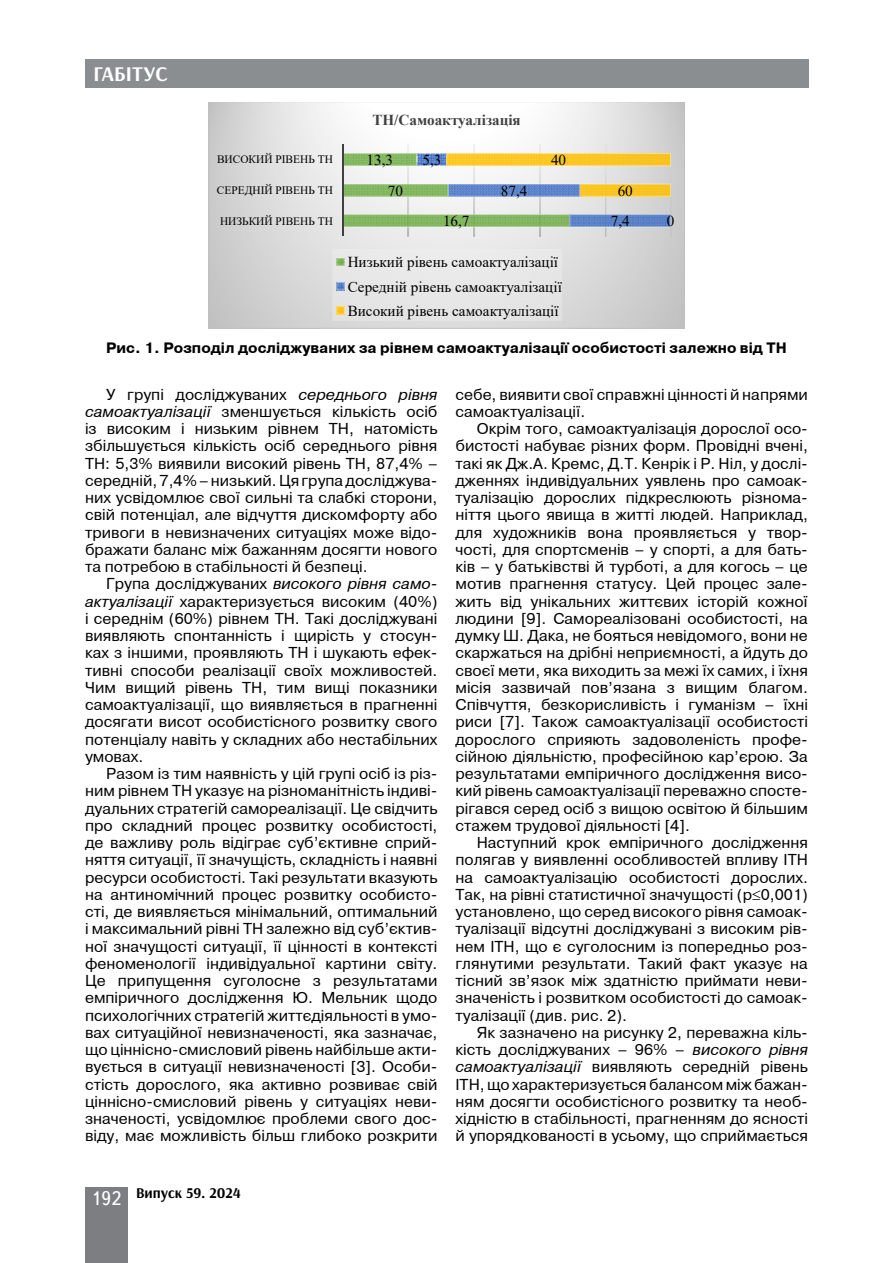
<style>
.page{position:relative;width:893px;height:1263px;background:#fff}
.page>*{position:absolute;margin:0;border:0;box-sizing:border-box;transform-origin:0 0}
.t1{font:700 21px "Arsenal";color:#fff}
.t2{font:17.7px/30.5px "Times New Roman";color:#000;text-align:justify}
.t3{font:700 17.7px "Times New Roman";color:#000}
.t4{font:15.75px/17.2px "Pragmatica C";color:#000;text-align:justify}
.t5{font:15.15px/24.2px "Times New Roman";color:#000}
.t6{font:700 15.15px "Times New Roman";color:#404040}
.t7{font:700 15px "Pragmatica C";color:#000}
.t8{font:700 15px "Arsenal";color:#000}
.t9{font:11.4px "Times New Roman";color:#000}
.s1{font-style:italic}
.s2{font-family:"Ukrainian Text";font-weight:400;font-size:19.5px;color:#fff}
</style>
<div class="page">
<div style="left:85px;top:59px;width:723px;height:29px;background:#8b8e90"></div>
<div style="left:85px;top:1186px;width:43px;height:76px;background:#7d7e81"></div>
<svg style="left:208px;top:102px;width:477px;height:227px"></svg>
<h1 class="t1" style="left:94px;top:61px;width:76px">ГАБІТУС</h1>
<p class="t6" style="left:372px;top:109px;width:150px">ТН/Самоактуалізація</p>
<p class="t9" style="left:217px;top:152px;width:117px">ВИСОКИЙ РІВЕНЬ ТН</p>
<p class="t5" style="left:367px;top:147px;width:28px">13,3</p>
<p class="t5" style="left:422px;top:147px;width:20px">5,3</p>
<p class="t5" style="left:551px;top:147px;width:17px">40</p>
<p class="t9" style="left:217px;top:182px;width:118px">СЕРЕДНІЙ РІВЕНЬ ТН</p>
<p class="t5" style="left:388px;top:178px;width:17px">70</p>
<p class="t5" style="left:501px;top:178px;width:28px">87,4</p>
<p class="t5" style="left:618px;top:178px;width:17px">60</p>
<p class="t9" style="left:220px;top:213px;width:114px">НИЗЬКИЙ РІВЕНЬ ТН</p>
<p class="t5" style="left:443px;top:209px;width:28px">16,7</p>
<p class="t5" style="left:611px;top:209px;width:20px">7,4</p>
<p class="t5" style="left:667px;top:209px;width:9px">0</p>
<p class="t5" style="left:348px;top:250px;width:216px">Низький рівень самоактуалізації<br>Середній рівень самоактуалізації<br>Високий рівень самоактуалізації</p>
<p class="t7" style="left:106px;top:340px;width:682px">Рис. 1. Розподіл досліджуваних за рівнем самоактуалізації особистості залежно від ТН</p>
<p class="t4" style="left:85px;top:386px;width:354px;text-indent:21px">У групі досліджуваних <span class="s1">середнього рівня самоактуалізації</span> зменшується кількість осіб із високим і низьким рівнем ТН, натомість збільшується кількість осіб середнього рівня ТН: 5,3% виявили високий рівень ТН, 87,4% – середній, 7,4% – низький. Ця група досліджува&shy;них усвідомлює свої сильні та слабкі сторони, свій потенціал, але відчуття дискомфорту або тривоги в невизначених ситуаціях може відо&shy;бражати баланс між бажанням досягти нового та потребою в стабільності й безпеці.</p>
<p class="t4" style="left:85px;top:576px;width:354px;text-indent:21px">Група досліджуваних <span class="s1">високого рівня само&shy;актуалізації</span> характеризується високим (40%) і середнім (60%) рівнем ТН. Такі досліджувані виявляють спонтанність і щирість у стосун&shy;ках з іншими, проявляють ТН і шукають ефек&shy;тивні способи реалізації своїх можливостей.<br>Чим вищий рівень ТН, тим вищі показники самоактуалізації, що виявляється в прагненні досягати висот особистісного розвитку свого потенціалу навіть у складних або нестабільних умовах.</p>
<p class="t4" style="left:85px;top:765px;width:354px;text-indent:21px">Разом із тим наявність у цій групі осіб із різ&shy;ним рівнем ТН указує на різноманітність індиві&shy;дуальних стратегій самореалізації. Це свідчить про складний процес розвитку особистості, де важливу роль відіграє суб’єктивне сприй&shy;няття ситуації, її значущість, складність і наявні ресурси особистості. Такі результати вказують на антиномічний процес розвитку особисто&shy;сті, де виявляється мінімальний, оптимальний і максимальний рівні ТН залежно від суб’єктив&shy;ної значущості ситуації, її цінності в контексті феноменології індивідуальної картини світу.<br>Це припущення суголосне з результатами емпіричного дослідження Ю. Мельник щодо психологічних стратегій життєдіяльності в умо&shy;вах ситуаційної невизначеності, яка зазначає, що ціннісно-смисловий рівень найбільше акти&shy;вується в ситуації невизначеності [3]. Особи&shy;стість дорослого, яка активно розвиває свій ціннісно-смисловий рівень у ситуаціях неви&shy;значеності, усвідомлює проблеми свого дос&shy;віду, має можливість більш глибоко розкрити</p>
<p class="t3" style="left:209px;top:337px;width:557px">Рис. 1. Розподіл досліджуваних за рівнем самоактуалізації</p>
<p class="t4" style="left:455px;top:386px;width:354px">себе, виявити свої справжні цінності й напрями самоактуалізації.</p>
<p class="t4" style="left:455px;top:420px;width:354px;text-indent:21px">Окрім того, самоактуалізація дорослої осо&shy;бистості набуває різних форм. Провідні вчені, такі як Дж.А. Кремс, Д.Т. Кенрік і Р. Ніл, у дослі&shy;дженнях індивідуальних уявлень про самоак&shy;туалізацію дорослих підкреслюють різнома&shy;ніття цього явища в житті людей. Наприклад, для художників вона проявляється у твор&shy;чості, для спортсменів – у спорті, а для бать&shy;ків – у батьківстві й турботі, а для когось – це мотив прагнення статусу. Цей процес зале&shy;жить від унікальних життєвих історій кожної людини [9]. Самореалізовані особистості, на думку Ш. Дака, не бояться невідомого, вони не скаржаться на дрібні неприємності, а йдуть до своєї мети, яка виходить за межі їх самих, і їхня місія зазвичай пов’язана з вищим благом.<br>Співчуття, безкорисливість і гуманізм – їхні риси [7]. Також самоактуалізації особистості дорослого сприяють задоволеність профе&shy;сійною діяльністю, професійною кар’єрою. За результатами емпіричного дослідження висо&shy;кий рівень самоактуалізації переважно спосте&shy;рігався серед осіб з вищою освітою й більшим стажем трудової діяльності [4].</p>
<p class="t4" style="left:455px;top:834px;width:354px;text-indent:21px">Наступний крок емпіричного дослідження полягав у виявленні особливостей впливу ІТН на самоактуалізацію особистості дорослих.<br>Так, на рівні статистичної значущості (р≤0,001) установлено, що серед високого рівня самоак&shy;туалізації відсутні досліджувані з високим рів&shy;нем ІТН, що є суголосним із попередньо роз&shy;глянутими результати. Такий факт указує на тісний зв’язок між здатністю приймати неви&shy;значеність і розвитком особистості до самоак&shy;туалізації (див. рис. 2).</p>
<p class="t4" style="left:455px;top:1024px;width:354px;text-indent:21px">Як зазначено на рисунку 2, переважна кіль&shy;кість досліджуваних – 96% – <span class="s1">високого рівня самоактуалізації</span> виявляють середній рівень ІТН, що характеризується балансом між бажан&shy;ням досягти особистісного розвитку та необ&shy;хідністю в стабільності, прагненням до ясності й упорядкованості в усьому, що сприймається</p>
<p class="t2" style="left:173px;top:425px;width:593px;text-indent:36px">На рисунку 1 представлено особливості розподілу досліджуваних із різними рівнями розвитку самоактуалізації й ТН. Група досліджуваних <span class="s1">низького рівня самоактуалізації</span> має 13,3% високий рівень ТН, 70% –</p>
<p class="t8" style="left:91px;top:1183px;width:151px"><span class="s2">192</span> Випуск 59. 2024</p>
</div>
